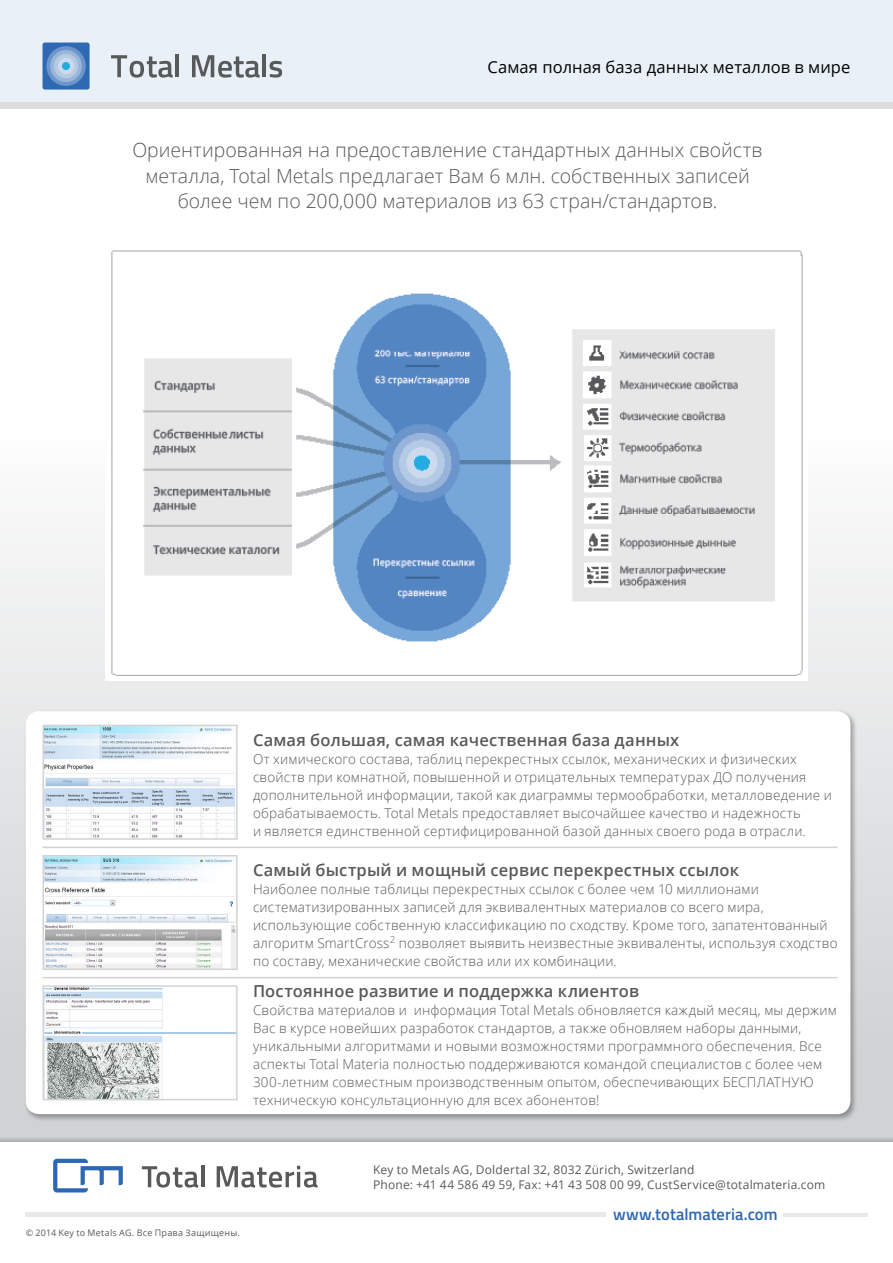
<style>
.page{position:relative;width:893px;height:1263px;background:#fff}
.page>*{position:absolute;margin:0;border:0;box-sizing:border-box;transform-origin:0 0}
.t1{font:300 19.5px/25.5px "Open Sans";color:#58595b;text-align:center}
.t2{font:600 16.5px "Open Sans";letter-spacing:.01em;color:#58595b}
.t3{font:16.5px "Open Sans";color:#000}
.t4{font:600 16.5px "Titillium Web";color:#2d68b2}
.t5{font:300 13.5px/18px "Open Sans";letter-spacing:.015em;color:#58595b}
.t6{font:12px/15px "Open Sans";letter-spacing:.015em;color:#58595b}
.t7{font:9px "Open Sans";letter-spacing:.025em;color:#58595b}
</style>
<div class="page">
<div style="left:0;top:0;width:893px;height:102px;background:#eaf0f7"></div>
<div style="left:0;top:368px;width:893px;height:774px;background:linear-gradient(to bottom,#fff,#cbcdcf)"></div>
<div style="left:0;top:102px;width:893px;height:6px;background:#dcddde"></div>
<div style="left:26px;top:1212px;width:580px;height:5px;background:#e9e9ea"></div>
<hr style="left:783px;top:1214px;width:84px;height:3px;background:#e9e9ea">
<svg style="left:142px;top:1166px;width:56px;height:21px"></svg>
<hr style="left:202px;top:1165px;width:3px;height:22px;background:#58595b">
<svg style="left:217px;top:1166px;width:101px;height:21px"></svg>
<svg style="left:53px;top:1159px;width:70px;height:33px"></svg>
<svg style="left:0;top:1123px;width:893px;height:19px;background:#cbccce"></svg>
<div style="left:24px;top:710px;width:834px;height:412px;background:#000;opacity:.31"></div>
<div style="left:26px;top:711px;width:824px;height:403px;background:#fff;border-radius:14px"></div>
<img style="left:46px;top:728px;width:189px;height:109px">
<div style="left:43px;top:725px;width:195px;height:115px;border:2px solid #d1d3d4"></div>
<img style="left:46px;top:858px;width:189px;height:109px">
<div style="left:43px;top:855px;width:195px;height:115px;border:2px solid #d1d3d4"></div>
<img style="left:46px;top:988px;width:189px;height:109px">
<div style="left:43px;top:985px;width:195px;height:115px;border:2px solid #d1d3d4"></div>
<hr style="left:43px;top:847px;width:795px;height:1px;background:#d1d3d4">
<hr style="left:43px;top:977px;width:795px;height:1px;background:#d1d3d4">
<img style="left:105px;top:250px;width:702px;height:431px">
<svg style="left:111px;top:55px;width:62px;height:23px"></svg>
<hr style="left:176px;top:54px;width:3px;height:23px;background:#58595b">
<svg style="left:192px;top:55px;width:68px;height:23px"></svg>
<hr style="left:263px;top:54px;width:3px;height:23px;background:#58595b">
<svg style="left:270px;top:61px;width:12px;height:17px"></svg>
<div style="left:43px;top:43px;width:47px;height:47px;background:#3069b3;border-radius:2px"></div>
<div style="left:46px;top:46px;width:40px;height:40px;background:#6c95cb;border-radius:50%"></div>
<div style="left:50px;top:50px;width:32px;height:32px;background:#99b5d9;border-radius:50%"></div>
<div style="left:54px;top:54px;width:24px;height:24px;background:#b6cae4;border-radius:50%"></div>
<div style="left:58px;top:58px;width:16px;height:16px;background:#cdd9ec;border-radius:50%"></div>
<div style="left:62px;top:62px;width:8px;height:8px;background:#24abe2;border-radius:50%"></div>
<p class="t3" style="left:487px;top:56px;width:364px">Самая полная база данных металлов в мире</p>
<h1 class="t1" style="left:132px;top:137px;width:632px">Ориентированная на предоставление стандартных данных свойств металла, Total Metals предлагает Вам 6 млн. собственных записей более чем по 200,000 материалов из 63 стран/стандартов.</h1>
<p class="t2" style="left:253px;top:728px;width:428px">Самая большая, самая качественная база данных</p>
<p class="t5" style="left:253px;top:749px;width:580px">От химического состава, таблиц перекрестных ссылок, механических и физических свойств при комнатной, повышенной и отрицательных температурах ДО получения дополнительной информации, такой как диаграммы термообработки, металловедение и обрабатываемость. Total Metals предоставляет высочайшее качество и надежность<br>и является единственной сертифицированной базой данных своего рода в отрасли.</p>
<p class="t2" style="left:253px;top:859px;width:488px">Самый быстрый и мощный сервис перекрестных ссылок</p>
<p class="t5" style="left:253px;top:880px;width:586px">Наиболее полные таблицы перекрестных ссылок с более чем 10 миллионами систематизированных записей для эквивалентных материалов со всего мира, использующие собственную классификацию по сходству. Кроме того, запатентованный алгоритм SmartCross<sup>2</sup> позволяет выявить неизвестные эквиваленты, используя сходство по составу, механические свойства или их комбинации.</p>
<p class="t2" style="left:253px;top:980px;width:387px">Постоянное развитие и поддержка клиентов</p>
<p class="t5" style="left:253px;top:1001px;width:585px">Свойства материалов и информация Total Metals обновляется каждый месяц, мы держим Вас в курсе новейших разработок стандартов, а также обновляем наборы данными, уникальными алгоритмами и новыми возможностями программного обеспечения. Все аспекты Total Materia полностью поддерживаются командой специалистов с более чем 300-летним совместным производственным опытом, обеспечивающих БЕСПЛАТНУЮ техническую консультационную для всех абонентов!</p>
<p class="t7" style="left:26px;top:1226px;width:216px">© 2014 Key to Metals AG. Все П рава Защищены.</p>
<p class="t6" style="left:373px;top:1162px;width:454px">Key to Metals AG, Doldertal 32, 8032 Zürich, Switzerland<br>Phone: +41 44 586 49 59, Fax: +41 43 508 00 99, CustService@totalmateria.com</p>
<p class="t4" style="left:613px;top:1202px;width:166px">www.totalmateria.com</p>
</div>
